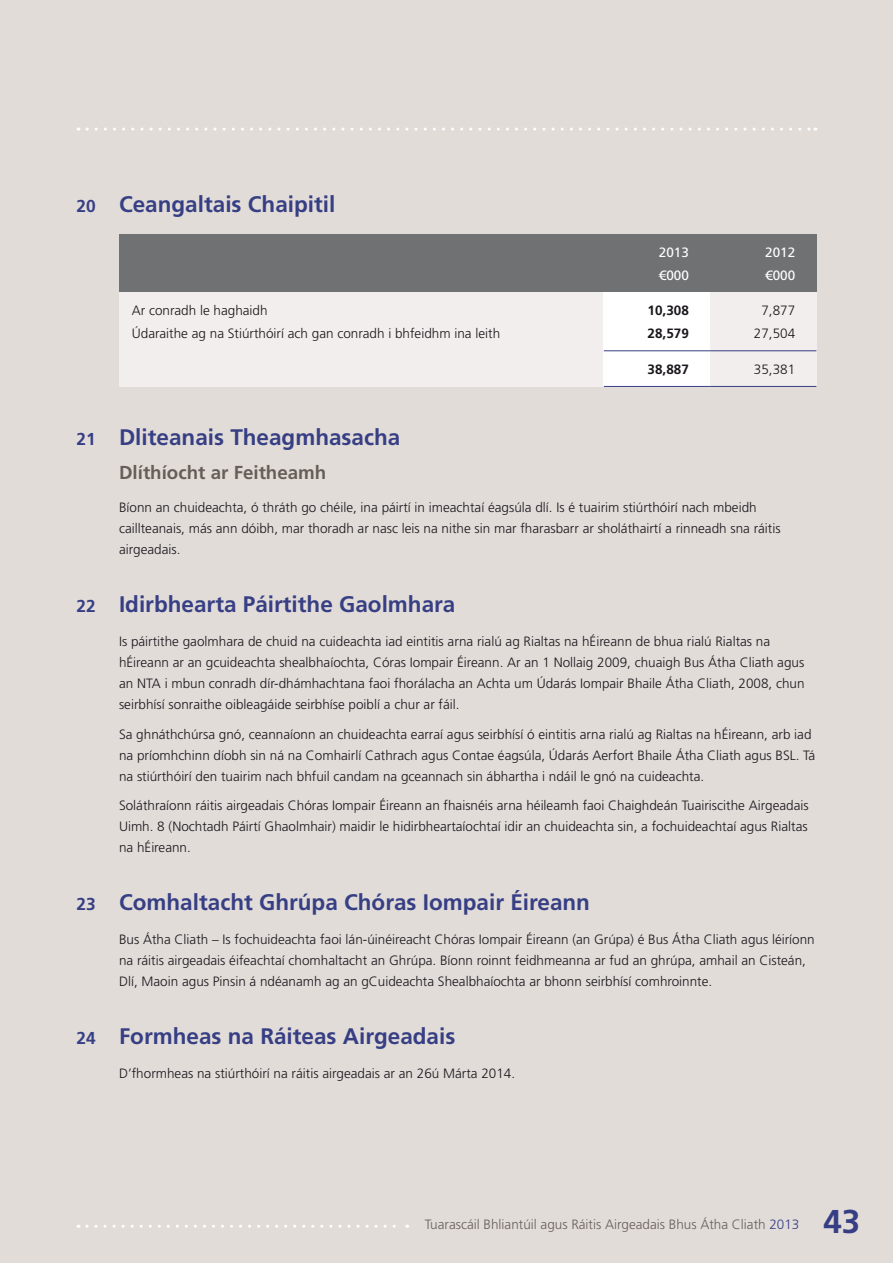
<style>
.page{position:relative;width:893px;height:1263px;background:#e2dcd9}
.page>*{position:absolute;margin:0;border:0;box-sizing:border-box;transform-origin:0 0}
.t1{font:700 33px "Frutiger LT Std";color:#373f84}
.t2{font:700 22.5px "Frutiger LT Std";color:#373f84}
.t3{font:700 18.75px "Frutiger LT Std";color:#675e58}
.t4{font:300 13.5px/21px "Frutiger LT Std";color:#1a171c}
.t5{font:300 13.5px "Frutiger LT Std";color:#675e58}
.t6{font:700 13.5px "Frutiger LT Std";color:#1a171c}
.t7{font:13.5px "Frutiger LT Std";color:#fff}
.s1{font-size:17.25px}
.s2{color:#373f84}
</style>
<div class="page">
<svg style="left:87px;top:128px;width:729px;height:3px"></svg>
<div style="left:119px;top:234px;width:485px;height:23px;background:#707173"></div>
<div style="left:604px;top:234px;width:106px;height:23px;background:#707173"></div>
<div style="left:710px;top:234px;width:106px;height:23px;background:#707173"></div>
<div style="left:119px;top:257px;width:485px;height:35px;background:#707173"></div>
<div style="left:604px;top:257px;width:106px;height:35px;background:#707173"></div>
<div style="left:710px;top:257px;width:106px;height:35px;background:#707173"></div>
<div style="left:119px;top:292px;width:485px;height:23px;background:#f1eeed"></div>
<div style="left:710px;top:292px;width:106px;height:23px;background:#f1eeed"></div>
<div style="left:119px;top:315px;width:485px;height:36px;background:#f1eeed"></div>
<div style="left:710px;top:315px;width:106px;height:36px;background:#f1eeed"></div>
<div style="left:119px;top:351px;width:485px;height:35px;background:#f1eeed"></div>
<div style="left:710px;top:351px;width:106px;height:35px;background:#f1eeed"></div>
<div style="left:604px;top:292px;width:106px;height:23px;background:#fff"></div>
<div style="left:604px;top:315px;width:106px;height:36px;background:#fff"></div>
<div style="left:604px;top:351px;width:106px;height:35px;background:#fff"></div>
<hr style="left:604px;top:350px;width:106px;height:1px;background:#373f84">
<hr style="left:604px;top:386px;width:106px;height:1px;background:#373f84">
<hr style="left:710px;top:350px;width:106px;height:1px;background:#373f84">
<hr style="left:710px;top:386px;width:106px;height:1px;background:#373f84">
<svg style="left:87px;top:1225px;width:321px;height:3px"></svg>
<h2 class="t2" style="left:77px;top:191px;width:260px"><span class="s1">20</span> Ceangaltais Chaipitil</h2>
<p class="t7" style="left:659px;top:244px;width:32px">2013</p>
<p class="t7" style="left:765px;top:244px;width:32px">2012</p>
<p class="t7" style="left:659px;top:267px;width:32px">€000</p>
<p class="t7" style="left:765px;top:267px;width:32px">€000</p>
<p class="t4" style="left:132px;top:300px;width:137px">Ar conradh le haghaidh</p>
<p class="t6" style="left:648px;top:303px;width:43px">10,308</p>
<p class="t4" style="left:761px;top:300px;width:35px">7,877</p>
<p class="t4" style="left:132px;top:323px;width:370px">Údaraithe ag na Stiúrthóirí ach gan conradh i bhfeidhm ina leith</p>
<p class="t6" style="left:648px;top:325px;width:43px">28,579</p>
<p class="t4" style="left:754px;top:323px;width:43px">27,504</p>
<p class="t6" style="left:648px;top:361px;width:43px">38,887</p>
<p class="t4" style="left:754px;top:359px;width:43px">35,381</p>
<h2 class="t2" style="left:77px;top:424px;width:325px"><span class="s1">21</span> Dliteanais Theagmhasacha</h2>
<h3 class="t3" style="left:119px;top:461px;width:209px">Dlíthíocht ar Feitheamh</h3>
<p class="t4" style="left:119px;top:497px;width:663px">Bíonn an chuideachta, ó thráth go chéile, ina páirtí in imeachtaí éagsúla dlí. Is é tuairim stiúrthóirí nach mbeidh caillteanais, más ann dóibh, mar thoradh ar nasc leis na nithe sin mar fharasbarr ar sholáthairtí a rinneadh sna ráitis airgeadais.</p>
<h2 class="t2" style="left:77px;top:591px;width:380px"><span class="s1">22</span> Idirbhearta Páirtithe Gaolmhara</h2>
<p class="t4" style="left:119px;top:631px;width:687px">Is páirtithe gaolmhara de chuid na cuideachta iad eintitis arna rialú ag Rialtas na hÉireann de bhua rialú Rialtas na hÉireann ar an gcuideachta shealbhaíochta, Córas Iompair Éireann. Ar an 1 Nollaig 2009, chuaigh Bus Átha Cliath agus an NTA i mbun conradh dír-dhámhachtana faoi fhorálacha an Achta um Údarás Iompair Bhaile Átha Cliath, 2008, chun seirbhísí sonraithe oibleagáide seirbhíse poiblí a chur ar fáil.</p>
<p class="t4" style="left:119px;top:724px;width:698px">Sa ghnáthchúrsa gnó, ceannaíonn an chuideachta earraí agus seirbhísí ó eintitis arna rialú ag Rialtas na hÉireann, arb iad na príomhchinn díobh sin ná na Comhairlí Cathrach agus Contae éagsúla, Údarás Aerfort Bhaile Átha Cliath agus BSL. Tá na stiúrthóirí den tuairim nach bhfuil candam na gceannach sin ábhartha i ndáil le gnó na cuideachta.</p>
<p class="t4" style="left:119px;top:795px;width:691px;text-align:justify">Soláthraíonn ráitis airgeadais Chóras Iompair Éireann an fhaisnéis arna héileamh faoi Chaighdeán Tuairiscithe Airgeadais Uimh. 8 (Nochtadh Páirtí Ghaolmhair) maidir le hidirbheartaíochtaí idir an chuideachta sin, a fochuideachtaí agus Rialtas na hÉireann.</p>
<h2 class="t2" style="left:77px;top:889px;width:515px"><span class="s1">23</span> Comhaltacht Ghrúpa Chóras Iompair Éireann</h2>
<p class="t4" style="left:119px;top:929px;width:697px">Bus Átha Cliath – Is fochuideachta faoi lán-úinéireacht Chóras Iompair Éireann (an Grúpa) é Bus Átha Cliath agus léiríonn na ráitis airgeadais éifeachtaí chomhaltacht an Ghrúpa. Bíonn roinnt feidhmeanna ar fud an ghrúpa, amhail an Cisteán,<br>Dlí, Maoin agus Pinsin á ndéanamh ag an gCuideachta Shealbhaíochta ar bhonn seirbhísí comhroinnte.</p>
<h2 class="t2" style="left:77px;top:1023px;width:380px"><span class="s1">24</span> Formheas na Ráiteas Airgeadais</h2>
<p class="t4" style="left:119px;top:1063px;width:398px">D’fhormheas na stiúrthóirí na ráitis airgeadais ar an 26ú Márta 2014.</p>
<p class="t5" style="left:425px;top:1217px;width:376px">Tuarascáil Bhliantúil agus Ráitis Airgeadais Bhus Átha Cliath <span class="s2">2013</span></p>
<h1 class="t1" style="left:824px;top:1202px;width:38px">43</h1>
</div>
